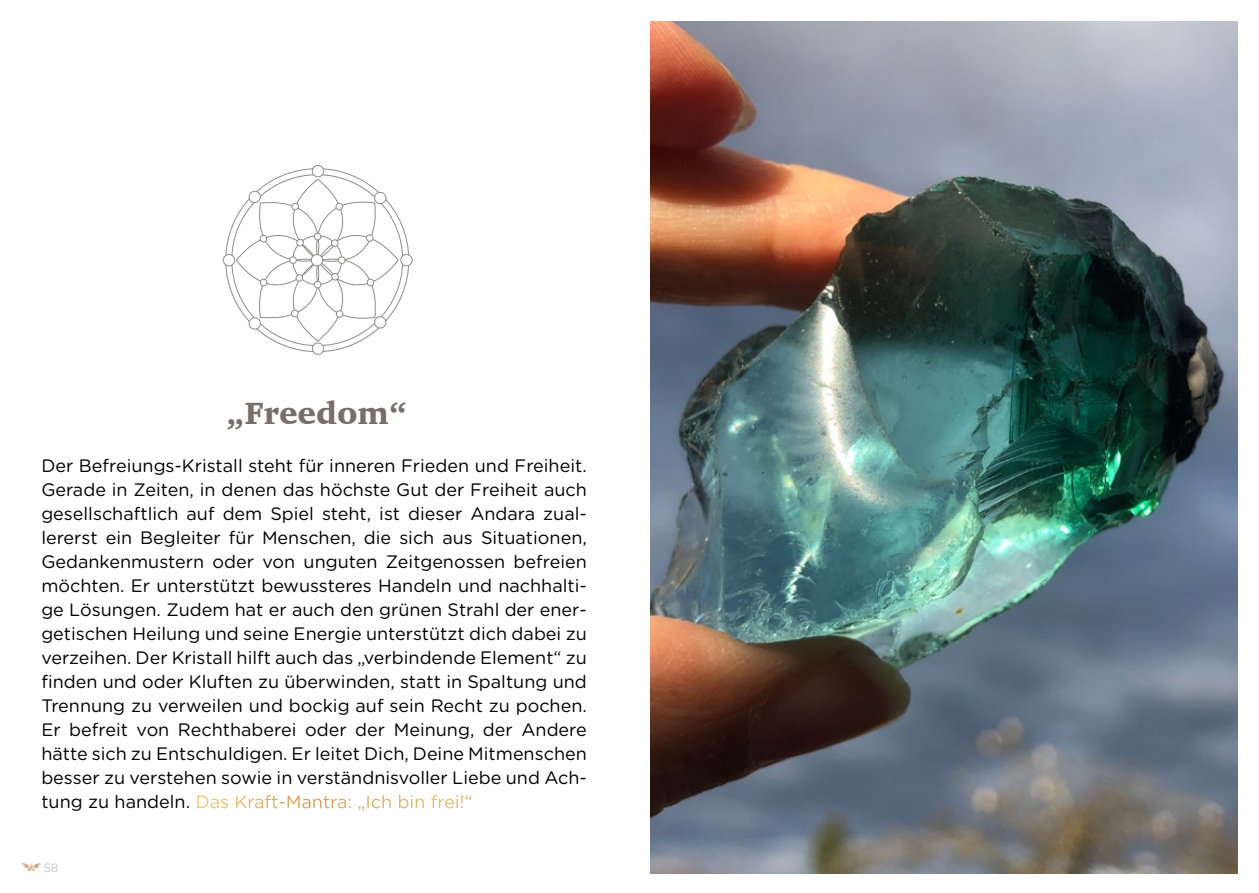
<style>
.page{position:relative;width:1259px;height:893px;background:#fff}
.page>*{position:absolute;margin:0;border:0;box-sizing:border-box;transform-origin:0 0}
.t1{font:900 31.5px "Charter";color:#766f6c}
.t2{font:18px/24px "Gotham Rounded";color:#000;text-align:justify}
.t3{font:12px "Gotham Rounded";color:#c6c6c6}
.s1{color:#fff}
</style>
<div class="page">
<img style="left:21px;top:862px;width:20px;height:9px">
<img style="left:651px;top:21px;width:586px;height:853px">
<div style="left:312px;top:165px;width:12px;height:12px;border:1px solid #8c8c8b;border-radius:50%"></div>
<div style="left:312px;top:343px;width:12px;height:12px;border:1px solid #8c8c8b;border-radius:50%"></div>
<div style="left:223px;top:254px;width:12px;height:12px;border:1px solid #8c8c8b;border-radius:50%"></div>
<div style="left:400px;top:254px;width:12px;height:12px;border:1px solid #8c8c8b;border-radius:50%"></div>
<svg style="left:235px;top:178px;width:164px;height:164px"></svg>
<h1 class="t1" style="left:226px;top:394px;width:182px">„Freedom“</h1>
<p class="t2" style="left:41px;top:453px;width:547px">Der Befreiungs-Kristall steht für inneren Frieden und Freiheit.<br>Gerade in Zeiten, in denen das höchste Gut der Freiheit auch gesellschaftlich auf dem Spiel steht, ist dieser Andara zual&shy;lererst ein Begleiter für Menschen, die sich aus Situationen, Gedankenmustern oder von unguten Zeitgenossen befreien möchten. Er unterstützt bewussteres Handeln und nachhalti&shy;ge Lösungen. Zudem hat er auch den grünen Strahl der ener&shy;getischen Heilung und seine Energie unterstützt dich dabei zu verzeihen. Der Kristall hilft auch das „verbindende Element“ zu finden und oder Kluften zu überwinden, statt in Spaltung und Trennung zu verweilen und bockig auf sein Recht zu pochen.<br>Er befreit von Rechthaberei oder der Meinung, der Andere hätte sich zu Entschuldigen. Er leitet Dich, Deine Mitmenschen besser zu verstehen sowie in verständnisvoller Liebe und Ach&shy;tung zu handeln. <span class="s1">Das Kraft-Mantra: „Ich bin frei!“</span></p>
<p class="t3" style="left:43px;top:859px;width:16px">58</p>
</div>
